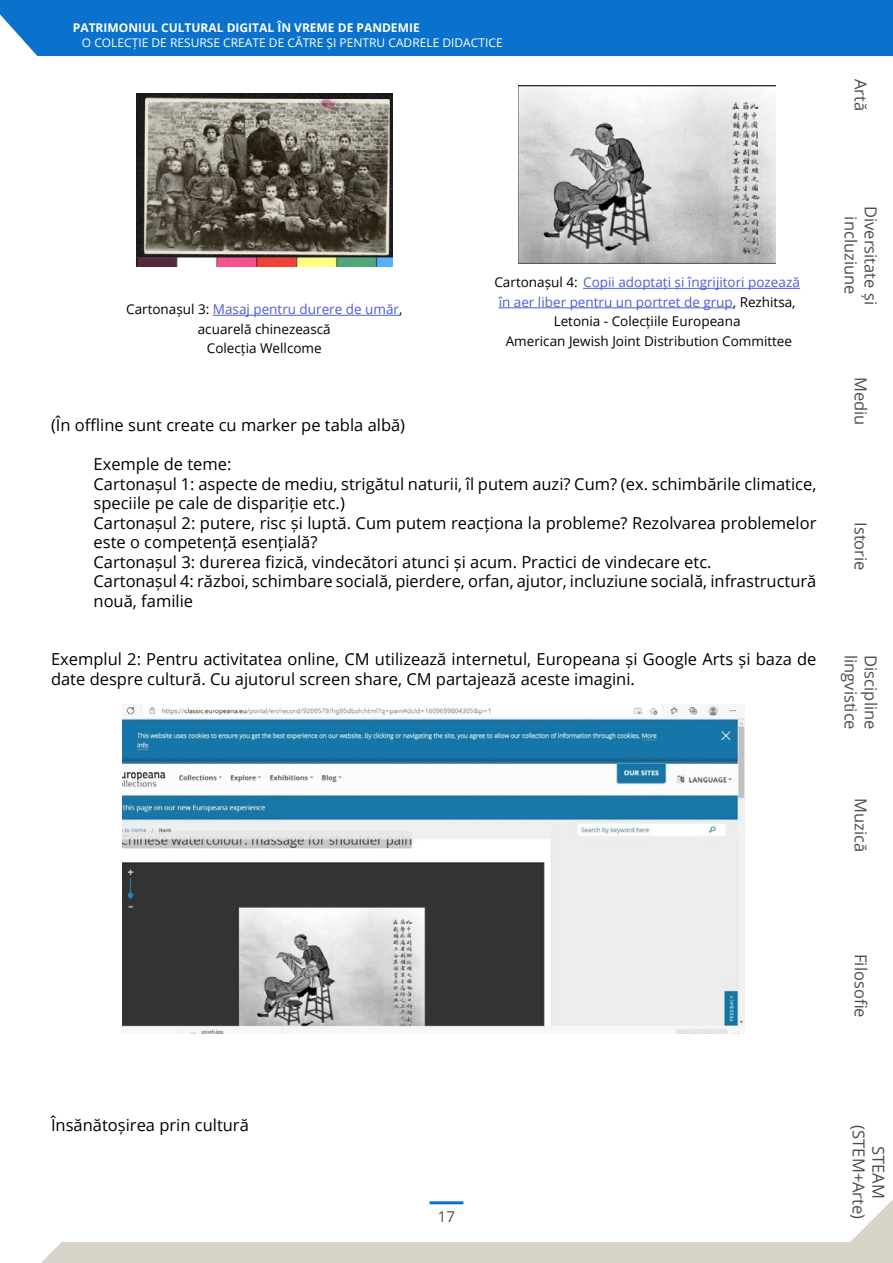
<style>
.page{position:relative;width:893px;height:1263px;background:#fff}
.page>*{position:absolute;margin:0;border:0;box-sizing:border-box;transform-origin:0 0}
.t1{font:16.5px/19.5px "Open Sans";color:#000}
.t2{font:16.5px/19.8px "Open Sans";color:#4d4d4d;text-align:center}
.t3{font:15px "Open Sans";color:#4d4d4d}
.t4{font:13.5px/19.5px "Open Sans";color:#000;text-align:center}
.t5{font:12px "Open Sans";color:#fff}
.t6{font:700 12px "Open Sans";color:#fff}
.s1{color:#4f5cd6}
</style>
<div class="page">
<div style="left:0;top:0;width:893px;height:56px;background:#0a72cc"></div>
<div style="left:0;top:1242px;width:893px;height:21px;background:#d9d4ca"></div>
<svg style="left:0;top:1242px;width:62px;height:21px"></svg>
<svg style="left:0;top:14px;width:38px;height:42px"></svg>
<hr style="left:430px;top:1201px;width:33px;height:3px;background:#0a72cc">
<svg style="left:850px;top:1199px;width:43px;height:43px"></svg>
<img style="left:123px;top:705px;width:622px;height:329px">
<hr style="left:213px;top:315px;width:186px;height:1px;background:#4f5cd6">
<img style="left:136px;top:94px;width:256px;height:172px">
<hr style="left:583px;top:288px;width:217px;height:1px;background:#4f5cd6">
<hr style="left:499px;top:307px;width:234px;height:1px;background:#4f5cd6">
<img style="left:519px;top:85px;width:257px;height:179px">
<p class="t6" style="left:73px;top:19px;width:348px">PATRIMONIUL CULTURAL DIGITAL ÎN VREME DE PANDEMIE</p>
<p class="t5" style="left:82px;top:34px;width:422px">O COLECȚIE DE RESURSE CREATE DE CĂTRE ȘI PENTRU CADRELE DIDACTICE</p>
<p class="t2" style="left:871px;top:79px;width:34px;rotate:90deg">Artă</p>
<p class="t4" style="left:126px;top:299px;width:278px">Cartonașul 3: <span class="s1">Masaj pentru durere de umăr</span>, acuarelă chinezească<br>Colecția Wellcome</p>
<p class="t4" style="left:494px;top:272px;width:307px">Cartonașul 4: <span class="s1">Copii adoptați și îngrijitori pozează în aer liber pentru un portret de grup</span>, Rezhitsa, Letonia - Colecțiile Europeana<br>American Jewish Joint Distribution Committee</p>
<p class="t1" style="left:51px;top:415px;width:356px">(În offline sunt create cu marker pe tabla albă)</p>
<p class="t1" style="left:94px;top:454px;width:724px">Exemple de teme:<br>Cartonașul 1: aspecte de mediu, strigătul naturii, îl putem auzi? Cum? (ex. schimbările climatice, speciile pe cale de dispariție etc.)<br>Cartonașul 2: putere, risc și luptă. Cum putem reacționa la probleme? Rezolvarea problemelor este o competență esențială?<br>Cartonașul 3: durerea fizică, vindecători atunci și acum. Practici de vindecare etc.<br>Cartonașul 4: război, schimbare socială, pierdere, orfan, ajutor, incluziune socială, infrastructură nouă, familie</p>
<p class="t1" style="left:51px;top:649px;width:767px">Exemplul 2: Pentru activitatea online, CM utilizează internetul, Europeana și Google Arts și baza de date despre cultură. Cu ajutorul screen share, CM partajează aceste imagini.</p>
<p class="t2" style="left:881px;top:206px;width:100px;rotate:90deg">Diversitate și incluziune</p>
<p class="t2" style="left:871px;top:377px;width:50px;rotate:90deg">Mediu</p>
<p class="t2" style="left:871px;top:522px;width:50px;rotate:90deg">Istorie</p>
<p class="t2" style="left:861px;top:655px;width:76px;rotate:90deg">lingvistice</p>
<p class="t2" style="left:881px;top:655px;width:75px;rotate:90deg">Discipline</p>
<p class="t2" style="left:871px;top:798px;width:55px;rotate:90deg">Muzică</p>
<p class="t1" style="left:51px;top:1115px;width:199px">Însănătoșirea prin cultură</p>
<p class="t3" style="left:438px;top:1206px;width:19px">17</p>
<p class="t2" style="left:871px;top:954px;width:65px;rotate:90deg">Filosofie</p>
<p class="t2" style="left:889px;top:1125px;width:95px;rotate:90deg">STEAM (STEM+Arte)</p>
</div>
